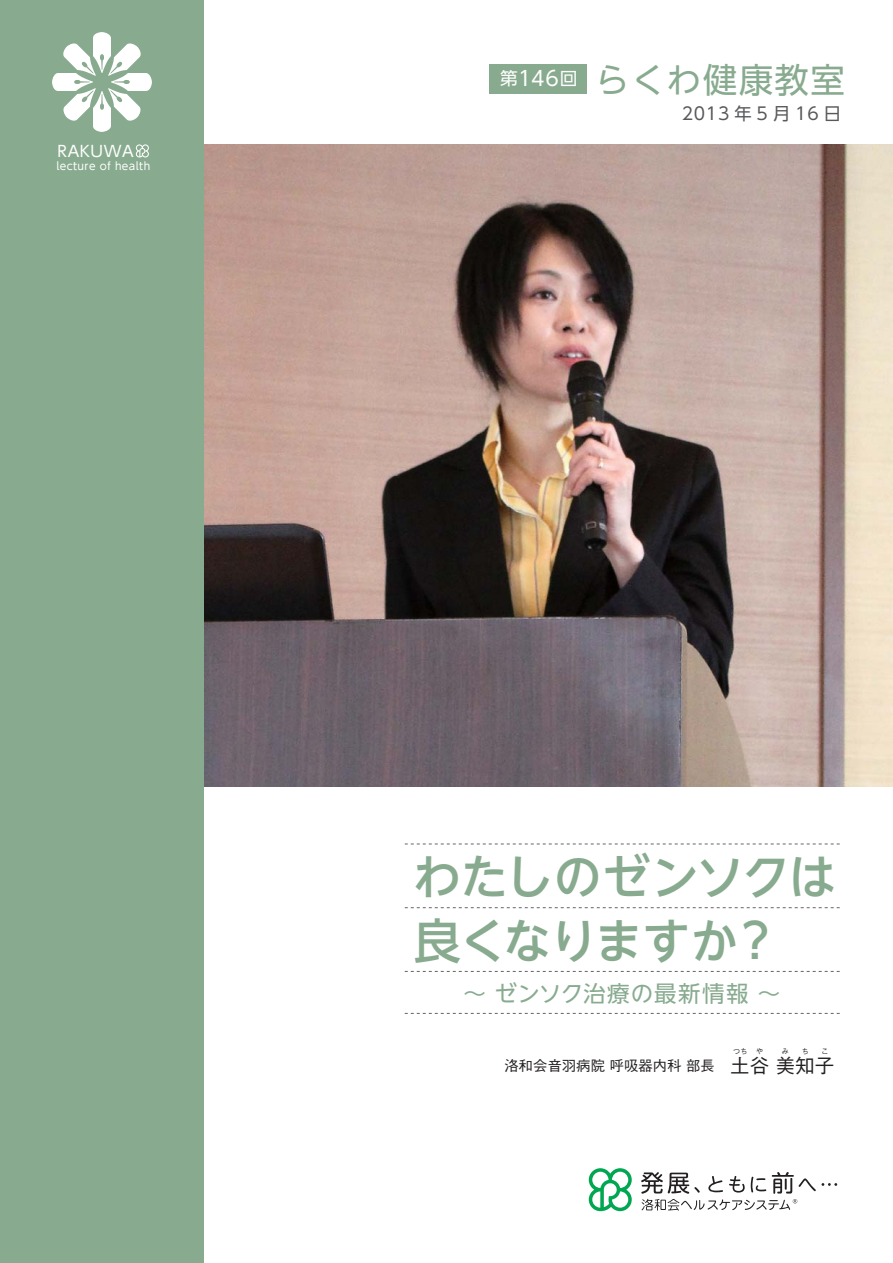
<style>
.page{position:relative;width:893px;height:1263px;background:#fff}
.page>*{position:absolute;margin:0;border:0;box-sizing:border-box;transform-origin:0 0}
.t1{font:48px/63.8px "UD Shin Go NT Pro Medium 90 msp RKSJ H";letter-spacing:-.04em;color:#88ab8f}
.t2{font:34.5px "UD Shin Go NT Pro Regular 90 msp RKSJ H";letter-spacing:.04em;color:#88ab8f}
.t3{font:22.5px "UD Shin Go NT Pro Regular 90 msp RKSJ H";letter-spacing:.05em;color:#88ab8f}
.t4{font:20.4px "UD Shin Go NT Pro Regular 90 msp RKSJ H";color:#fff}
.t5{font:17.25px "UD Shin Go NT Pro Regular 90 msp RKSJ H";letter-spacing:.29em;color:#58595b}
.t6{font:15.45px "UD Shin Go NT Pro Regular 90 msp RKSJ H";letter-spacing:.04em;color:#fff}
.t7{font:14.25px "Gothic BBB Pr 5 Medium 90 msp RKSJ H";letter-spacing:.01em;color:#231f20}
.t8{font:10.5px "UD Shin Go NT Pro Regular 90 msp RKSJ H";letter-spacing:.04em;color:#fff}
.t9{font:7.5px "Gothic BBB Pr 5 Medium 90 msp RKSJ H";color:#231f20}
.s1{font-size:17.7px}
.s2{font-size:19.5px}
</style>
<div class="page">
<img style="left:204px;top:144px;width:689px;height:642px">
<div style="left:0;top:0;width:204px;height:1263px;background:#88ab8f"></div>
<svg style="left:52px;top:32px;width:100px;height:100px"></svg>
<svg style="left:136px;top:144px;width:13px;height:13px"></svg>
<div style="left:489px;top:64px;width:98px;height:30px;background:#88ab8f"></div>
<svg style="left:405px;top:844px;width:435px;height:1px"></svg>
<svg style="left:405px;top:907px;width:435px;height:1px"></svg>
<svg style="left:405px;top:971px;width:435px;height:1px"></svg>
<svg style="left:405px;top:1013px;width:435px;height:1px"></svg>
<svg style="left:589px;top:1168px;width:43px;height:43px"></svg>
<svg style="left:641px;top:1172px;width:196px;height:39px"></svg>
<p class="t6" style="left:58px;top:145px;width:78px">RAKUWA</p>
<p class="t8" style="left:56px;top:162px;width:95px">lecture of health</p>
<h3 class="t4" style="left:500px;top:71px;width:79px"><span class="s1">第</span>146<span class="s1">回</span></h3>
<h2 class="t2" style="left:595px;top:67px;width:251px">らくわ健康教室</h2>
<p class="t5" style="left:682px;top:107px;width:161px">2013年5月16日</p>
<h1 class="t1" style="left:413px;top:851px;width:424px">わたしのゼンソクは良くなりますか？</h1>
<h3 class="t3" style="left:464px;top:985px;width:318px">～ ゼンソク治療の最新情報 ～</h3>
<p class="t9" style="left:733px;top:1048px;width:32px">つち や</p>
<p class="t9" style="left:781px;top:1048px;width:9px">み</p>
<p class="t9" style="left:801px;top:1048px;width:9px">ち</p>
<p class="t9" style="left:821px;top:1048px;width:9px">こ</p>
<p class="t7" style="left:504px;top:1061px;width:331px">洛和会音羽病院 呼吸器内科 部長 <span class="s2">土谷 美知子</span></p>
</div>
